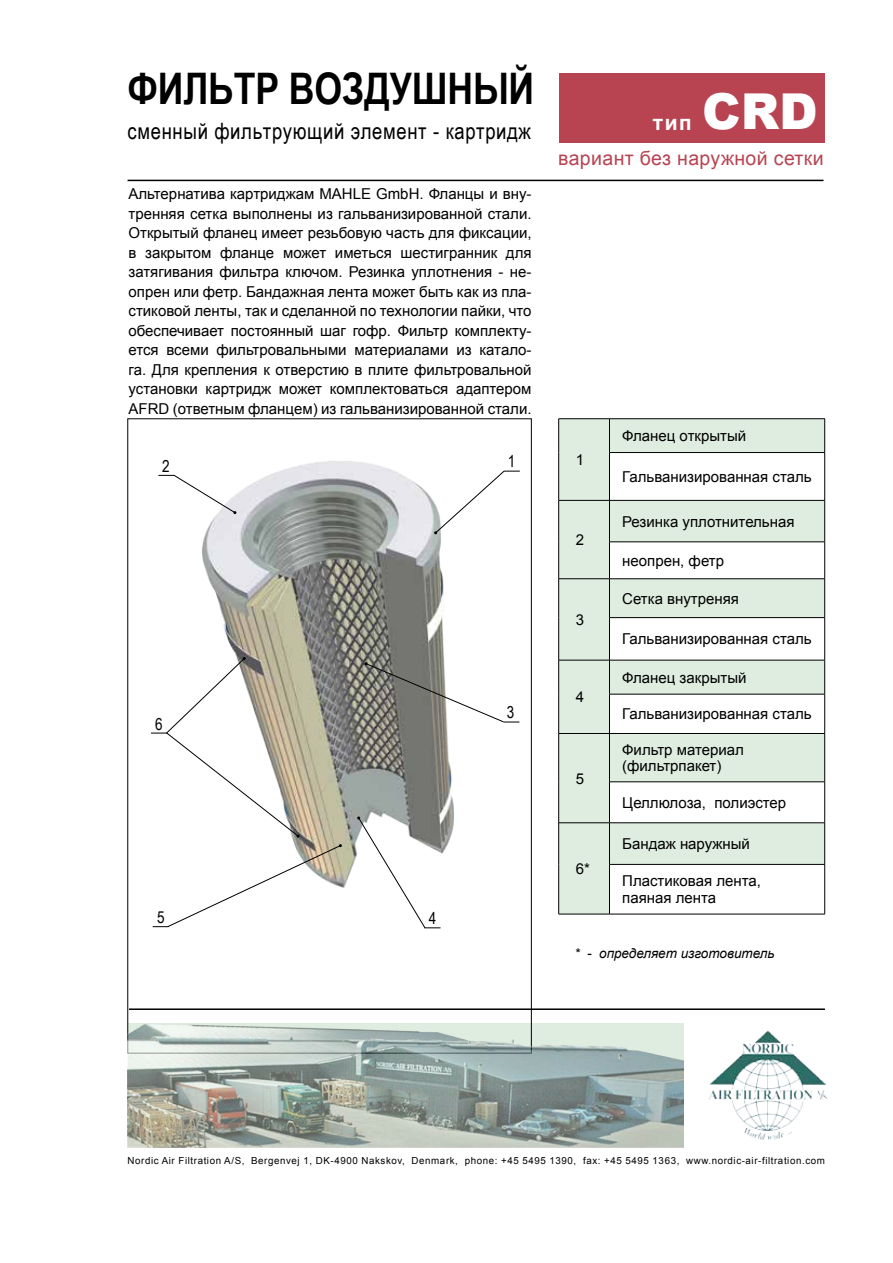
<style>
.page{position:relative;width:893px;height:1263px;background:#fff}
.page>*{position:absolute;margin:0;border:0;box-sizing:border-box;transform-origin:0 0}
.t1{font:900 49.5px "Arial";color:#fff}
.t2{font:700 43.5px "Arial Narrow";letter-spacing:-.005em;color:#000}
.t3{font:22.5px "Arial Narrow";letter-spacing:.03em;color:#000}
.t4{font:700 21px "Arial";color:#fff}
.t5{font:19.5px "Arial";letter-spacing:.02em;color:#b84452}
.t6{font:16.5px "Arial Narrow";color:#000}
.t7{font:15px/19.5px "Arial";color:#000}
.t8{font:italic 13.5px "Arial";color:#000}
.t9{font:9.75px "Arial";letter-spacing:.06em;color:#000}
</style>
<div class="page">
<div style="left:559px;top:73px;width:266px;height:69px;background:#b84452"></div>
<img style="left:709px;top:1030px;width:118px;height:110px">
<img style="left:202px;top:461px;width:253px;height:427px">
<svg style="left:559px;top:419px;width:265px;height:495px;fill:#dfede0"></svg>
<div style="left:609px;top:452px;width:216px;height:48px;background:#fff"></div>
<hr style="left:558px;top:418px;width:51px;height:1px;background:#000">
<hr style="left:558px;top:419px;width:1px;height:33px;background:#000">
<hr style="left:558px;top:452px;width:1px;height:48px;background:#000">
<hr style="left:609px;top:418px;width:216px;height:1px;background:#000">
<hr style="left:609px;top:419px;width:1px;height:33px;background:#000">
<hr style="left:824px;top:419px;width:1px;height:33px;background:#000">
<hr style="left:609px;top:452px;width:216px;height:1px;background:#000">
<hr style="left:609px;top:453px;width:1px;height:47px;background:#000">
<hr style="left:824px;top:453px;width:1px;height:47px;background:#000">
<hr style="left:558px;top:500px;width:51px;height:1px;background:#000">
<hr style="left:558px;top:501px;width:1px;height:41px;background:#000">
<hr style="left:558px;top:542px;width:1px;height:36px;background:#000">
<hr style="left:609px;top:500px;width:216px;height:1px;background:#000">
<hr style="left:609px;top:501px;width:1px;height:41px;background:#000">
<hr style="left:824px;top:501px;width:1px;height:41px;background:#000">
<hr style="left:609px;top:542px;width:216px;height:1px;background:#000">
<hr style="left:609px;top:542px;width:1px;height:36px;background:#000">
<hr style="left:824px;top:542px;width:1px;height:36px;background:#000">
<hr style="left:558px;top:578px;width:51px;height:1px;background:#000">
<hr style="left:558px;top:579px;width:1px;height:39px;background:#000">
<hr style="left:558px;top:618px;width:1px;height:42px;background:#000">
<hr style="left:609px;top:578px;width:216px;height:1px;background:#000">
<hr style="left:609px;top:579px;width:1px;height:38px;background:#000">
<hr style="left:824px;top:579px;width:1px;height:38px;background:#000">
<hr style="left:609px;top:617px;width:216px;height:1px;background:#000">
<hr style="left:609px;top:618px;width:1px;height:42px;background:#000">
<hr style="left:824px;top:618px;width:1px;height:42px;background:#000">
<hr style="left:558px;top:660px;width:51px;height:1px;background:#000">
<hr style="left:558px;top:660px;width:1px;height:34px;background:#000">
<hr style="left:558px;top:694px;width:1px;height:39px;background:#000">
<hr style="left:609px;top:660px;width:216px;height:1px;background:#000">
<hr style="left:609px;top:660px;width:1px;height:34px;background:#000">
<hr style="left:824px;top:660px;width:1px;height:34px;background:#000">
<hr style="left:609px;top:694px;width:216px;height:1px;background:#000">
<hr style="left:609px;top:694px;width:1px;height:39px;background:#000">
<hr style="left:824px;top:694px;width:1px;height:39px;background:#000">
<hr style="left:558px;top:733px;width:51px;height:1px;background:#000">
<hr style="left:558px;top:734px;width:1px;height:48px;background:#000">
<hr style="left:558px;top:782px;width:1px;height:40px;background:#000">
<hr style="left:609px;top:733px;width:216px;height:1px;background:#000">
<hr style="left:609px;top:734px;width:1px;height:48px;background:#000">
<hr style="left:824px;top:734px;width:1px;height:48px;background:#000">
<hr style="left:609px;top:781px;width:216px;height:1px;background:#000">
<hr style="left:609px;top:782px;width:1px;height:40px;background:#000">
<hr style="left:824px;top:782px;width:1px;height:40px;background:#000">
<hr style="left:558px;top:822px;width:51px;height:1px;background:#000">
<hr style="left:558px;top:823px;width:1px;height:41px;background:#000">
<hr style="left:558px;top:864px;width:1px;height:50px;background:#000">
<hr style="left:609px;top:822px;width:216px;height:1px;background:#000">
<hr style="left:609px;top:823px;width:1px;height:41px;background:#000">
<hr style="left:824px;top:823px;width:1px;height:41px;background:#000">
<hr style="left:609px;top:864px;width:216px;height:1px;background:#000">
<hr style="left:609px;top:865px;width:1px;height:49px;background:#000">
<hr style="left:824px;top:865px;width:1px;height:49px;background:#000">
<hr style="left:558px;top:914px;width:51px;height:1px;background:#000">
<hr style="left:609px;top:914px;width:216px;height:1px;background:#000">
<hr style="left:128px;top:180px;width:695px;height:1px;background:#000">
<hr style="left:129px;top:1008px;width:696px;height:2px;background:#000">
<img style="left:128px;top:1024px;width:556px;height:124px">
<svg style="left:158px;top:474px;width:78px;height:40px"></svg>
<svg style="left:434px;top:470px;width:86px;height:64px"></svg>
<svg style="left:365px;top:662px;width:154px;height:61px"></svg>
<svg style="left:151px;top:657px;width:149px;height:181px"></svg>
<svg style="left:153px;top:844px;width:189px;height:84px"></svg>
<svg style="left:357px;top:816px;width:84px;height:113px"></svg>
<h2 class="t2" style="left:128px;top:56px;width:408px">ФИЛЬТР ВОЗДУШНЫЙ</h2>
<h3 class="t3" style="left:128px;top:115px;width:405px">сменный фильтрующий элемент - картридж</h3>
<p class="t7" style="left:129px;top:184px;width:405px;text-align:justify">Альтернатива картриджам MAHLE GmbH. Фланцы и вну&shy;тренняя сетка выполнены из гальванизированной стали.<br>Открытый фланец имеет резьбовую часть для фиксации, в закрытом фланце может иметься шестигранник для затягивания фильтра ключом. Резинка уплотнения - не&shy;опрен или фетр. Бандажная лента может быть как из пла&shy;стиковой ленты, так и сделанной по технологии пайки, что обеспечивает постоянный шаг гофр. Фильтр комплекту&shy;ется всеми фильтровальными материалами из катало&shy;га. Для крепления к отверстию в плите фильтровальной установки картридж может комплектоваться адаптером AFRD (ответным фланцем) из гальванизированной стали.</p>
<p class="t6" style="left:162px;top:454px;width:9px">2</p>
<p class="t6" style="left:155px;top:712px;width:9px">6</p>
<p class="t6" style="left:157px;top:905px;width:9px">5</p>
<p class="t6" style="left:508px;top:449px;width:9px">1</p>
<p class="t6" style="left:507px;top:700px;width:9px">3</p>
<p class="t6" style="left:429px;top:906px;width:9px">4</p>
<h3 class="t4" style="left:653px;top:108px;width:40px">тип</h3>
<h1 class="t1" style="left:702px;top:75px;width:117px">CRD</h1>
<h3 class="t5" style="left:558px;top:145px;width:267px">вариант без наружной сетки</h3>
<p class="t7" style="left:576px;top:450px;width:10px">1</p>
<p class="t7" style="left:576px;top:530px;width:10px">2</p>
<p class="t7" style="left:576px;top:610px;width:10px">3</p>
<p class="t7" style="left:576px;top:687px;width:10px">4</p>
<p class="t7" style="left:576px;top:768px;width:10px">5</p>
<p class="t7" style="left:576px;top:859px;width:16px">6*</p>
<p class="t7" style="left:622px;top:426px;width:126px">Фланец открытый</p>
<p class="t7" style="left:622px;top:467px;width:191px">Гальванизированная сталь</p>
<p class="t7" style="left:622px;top:511px;width:174px">Резинка уплотнительная</p>
<p class="t7" style="left:622px;top:551px;width:103px">неопрен, фетр</p>
<p class="t7" style="left:622px;top:588px;width:118px">Сетка внутреняя</p>
<p class="t7" style="left:622px;top:629px;width:191px">Гальванизированная сталь</p>
<p class="t7" style="left:622px;top:667px;width:126px">Фланец закрытый</p>
<p class="t7" style="left:622px;top:704px;width:191px">Гальванизированная сталь</p>
<p class="t7" style="left:622px;top:741px;width:123px;line-height:16.5px">Фильтр материал (фильтрпакет)</p>
<p class="t7" style="left:622px;top:793px;width:165px">Целлюлоза, полиэстер</p>
<p class="t7" style="left:622px;top:834px;width:129px">Бандаж наружный</p>
<p class="t7" style="left:622px;top:873px;width:140px;line-height:16.5px">Пластиковая лента, паяная лента</p>
<p class="t8" style="left:574px;top:945px;width:202px">* - определяет изготовитель</p>
<p class="t9" style="left:128px;top:1154px;width:699px">Nordic Air Filtration A/S, Bergenvej 1, DK-4900 Nakskov, Denmark, phone: +45 5495 1390, fax: +45 5495 1363, www.nordic-air-filtration.com</p>
</div>
